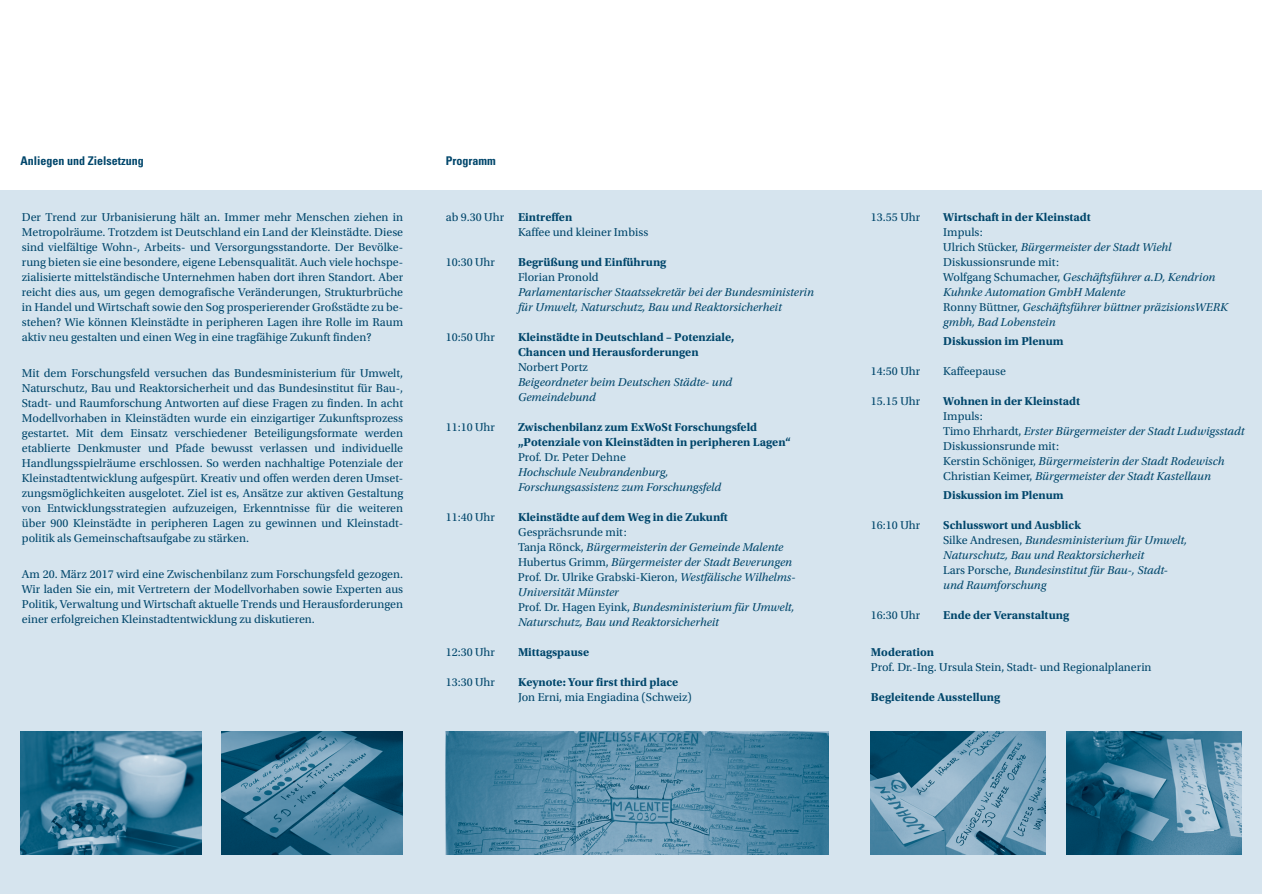
<style>
.page{position:relative;width:1262px;height:894px;background:#fff}
.page>*{position:absolute;margin:0;border:0;box-sizing:border-box;transform-origin:0 0}
.t1{font:12px/15px "Utopia Std";color:#00466b;text-align:justify}
.t2{font:italic 12px/15px "Utopia Std";color:#00466b}
.t3{font:700 12px/15px "Utopia Std";color:#00466b}
.t4{font:700 condensed 12px "Univers";color:#00466b}
.s1{font-weight:700}
.s2{font-weight:700;font-style:normal}
.s3{font-style:normal}
.s4{font-weight:400}
.s5{font-weight:400;font-style:italic}
</style>
<div class="page">
<div style="left:0;top:190px;width:1262px;height:703px;background:#d6e4ee"></div>
<img style="left:20px;top:731px;width:181px;height:123px">
<img style="left:221px;top:731px;width:181px;height:123px">
<img style="left:446px;top:731px;width:382px;height:123px">
<img style="left:871px;top:731px;width:174px;height:123px">
<img style="left:1066px;top:731px;width:175px;height:123px">
<h4 class="t4" style="left:20px;top:156px;width:125px">Anliegen und Zielsetzung</h4>
<p class="t1" style="left:22px;top:210px;width:383px">Der Trend zur Urbanisierung hält an. Immer mehr Menschen ziehen in Metropolräume. Trotzdem ist Deutschland ein Land der Kleinstädte. Diese sind vielfältige Wohn-, Arbeits- und Versorgungsstandorte. Der Bevölke&shy;rung bieten sie eine besondere, eigene Lebensqualität. Auch viele hochspe&shy;zialisierte mittelständische Unternehmen haben dort ihren Standort. Aber reicht dies aus, um gegen demografische Veränderungen, Strukturbrüche in Handel und Wirtschaft sowie den Sog prosperierender Großstädte zu be&shy;stehen? Wie können Kleinstädte in peripheren Lagen ihre Rolle im Raum aktiv neu gestalten und einen Weg in eine tragfähige Zukunft finden?</p>
<p class="t1" style="left:22px;top:366px;width:383px">Mit dem Forschungsfeld versuchen das Bundesministerium für Umwelt, Naturschutz, Bau und Reaktorsicherheit und das Bundesinstitut für Bau-, Stadt- und Raumforschung Antworten auf diese Fragen zu finden. In acht Modellvorhaben in Kleinstädten wurde ein einzigartiger Zukunftsprozess gestartet. Mit dem Einsatz verschiedener Beteiligungsformate werden etablierte Denkmuster und Pfade bewusst verlassen und individuelle Handlungsspielräume erschlossen. So werden nachhaltige Potenziale der Kleinstadtentwicklung aufgespürt. Kreativ und offen werden deren Umset&shy;zungsmöglichkeiten ausgelotet. Ziel ist es, Ansätze zur aktiven Gestaltung von Entwicklungsstrategien aufzuzeigen, Erkenntnisse für die weiteren über 900 Kleinstädte in peripheren Lagen zu gewinnen und Kleinstadt&shy;politik als Gemeinschaftsaufgabe zu stärken.</p>
<p class="t1" style="left:22px;top:567px;width:383px">Am 20. März 2017 wird eine Zwischenbilanz zum Forschungsfeld gezogen.<br>Wir laden Sie ein, mit Vertretern der Modellvorhaben sowie Experten aus Politik, Verwaltung und Wirtschaft aktuelle Trends und Herausforderungen einer erfolgreichen Kleinstadtentwicklung zu diskutieren.</p>
<h4 class="t4" style="left:446px;top:156px;width:51px">Programm</h4>
<p class="t1" style="left:518px;top:210px;width:132px;text-indent:-72px">ab 9.30 Uhr <span class="s1">Eintreffen<br></span>Kaffee und kleiner Imbiss</p>
<p class="t1" style="left:446px;top:255px;width:51px">10:30 Uhr</p>
<p class="t2" style="left:518px;top:255px;width:297px"><span class="s2">Begrüßung und Einführung<br></span><span class="s3">Florian Pronold<br></span>Parlamentarischer Staatssekretär bei der Bundesministerin für Umwelt, Naturschutz, Bau und Reaktorsicherheit</p>
<p class="t1" style="left:446px;top:330px;width:51px">10:50 Uhr</p>
<p class="t3" style="left:518px;top:330px;width:218px">Kleinstädte in Deutschland – Potenziale,<br>Chancen und Herausforderungen<br><span class="s4">Norbert Portz<br></span><span class="s5">Beigeordneter beim Deutschen Städte- und<br>Gemeindebund</span></p>
<p class="t1" style="left:446px;top:420px;width:51px">11:10 Uhr</p>
<p class="t3" style="left:518px;top:420px;width:274px">Zwischenbilanz zum ExWoSt Forschungsfeld „Potenziale von Kleinstädten in peripheren Lagen“ <span class="s4">Prof. Dr. Peter Dehne<br></span><span class="s5">Hochschule Neubrandenburg,<br>Forschungsassistenz zum Forschungsfeld</span></p>
<p class="t1" style="left:446px;top:510px;width:51px">11:40 Uhr</p>
<p class="t2" style="left:518px;top:510px;width:279px"><span class="s2">Kleinstädte auf dem Weg in die Zukunft </span><span class="s3">Gesprächsrunde mit:<br>Tanja Rönck,</span> Bürgermeisterin der Gemeinde Malente <span class="s3">Hubertus Grimm,</span> Bürgermeister der Stadt Beverungen <span class="s3">Prof. Dr. Ulrike Grabski-Kieron,</span> Westfälische Wilhelms-Universität Münster<br><span class="s3">Prof. Dr. Hagen Eyink,</span> Bundesministerium für Umwelt, Naturschutz, Bau und Reaktorsicherheit</p>
<p class="t1" style="left:446px;top:645px;width:51px">12:30 Uhr</p>
<p class="t3" style="left:518px;top:645px;width:73px">Mittagspause</p>
<p class="t1" style="left:446px;top:675px;width:51px">13:30 Uhr</p>
<p class="t1" style="left:518px;top:675px;width:175px"><span class="s1">Keynote: Your first third place<br></span>Jon Erni, mia Engiadina (Schweiz)</p>
<p class="t1" style="left:871px;top:210px;width:51px">13.55 Uhr</p>
<p class="t2" style="left:943px;top:210px;width:286px"><span class="s2">Wirtschaft in der Kleinstadt<br></span><span class="s3">Impuls:<br>Ulrich Stücker,</span> Bürgermeister der Stadt Wiehl <span class="s3">Diskussionsrunde mit:<br>Wolfgang Schumacher,</span> Geschäftsführer a.D, Kendrion Kuhnke Automation GmbH Malente<br><span class="s3">Ronny Büttner,</span> Geschäftsführer büttner präzisionsWERK gmbh, Bad Lobenstein</p>
<p class="t3" style="left:943px;top:334px;width:122px">Diskussion im Plenum</p>
<p class="t1" style="left:871px;top:364px;width:51px">14:50 Uhr</p>
<p class="t1" style="left:943px;top:364px;width:64px">Kaffeepause</p>
<p class="t1" style="left:871px;top:394px;width:51px">15.15 Uhr</p>
<p class="t2" style="left:943px;top:394px;width:303px"><span class="s2">Wohnen in der Kleinstadt<br></span><span class="s3">Impuls:<br>Timo Ehrhardt,</span> Erster Bürgermeister der Stadt Ludwigsstadt <span class="s3">Diskussionsrunde mit:<br>Kerstin Schöniger,</span> Bürgermeisterin der Stadt Rodewisch <span class="s3">Christian Keimer,</span> Bürgermeister der Stadt Kastellaun</p>
<p class="t3" style="left:943px;top:488px;width:122px">Diskussion im Plenum</p>
<p class="t1" style="left:871px;top:518px;width:51px">16:10 Uhr</p>
<p class="t2" style="left:943px;top:518px;width:245px"><span class="s2">Schlusswort und Ausblick<br></span><span class="s3">Silke Andresen,</span> Bundesministerium für Umwelt, Naturschutz, Bau und Reaktorsicherheit<br><span class="s3">Lars Porsche,</span> Bundesinstitut für Bau-, Stadt&shy;und Raumforschung</p>
<p class="t1" style="left:871px;top:608px;width:51px">16:30 Uhr</p>
<p class="t3" style="left:943px;top:608px;width:127px">Ende der Veranstaltung</p>
<p class="t1" style="left:871px;top:645px;width:282px"><span class="s1">Moderation<br></span>Prof. Dr.-Ing. Ursula Stein, Stadt- und Regionalplanerin</p>
<p class="t3" style="left:871px;top:690px;width:131px">Begleitende Ausstellung</p>
</div>
